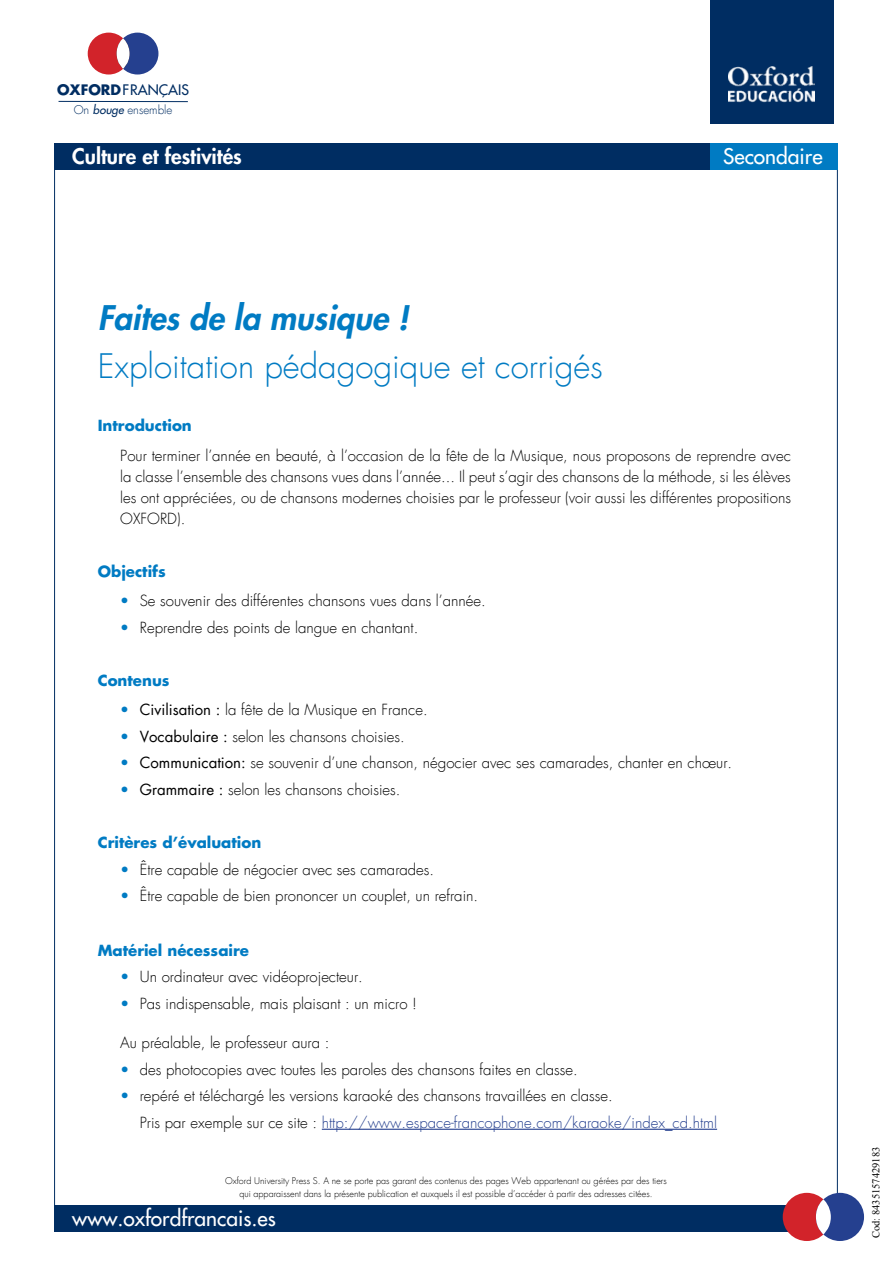
<style>
.page{position:relative;width:893px;height:1263px;background:#fff}
.page>*{position:absolute;margin:0;border:0;box-sizing:border-box;transform-origin:0 0}
.t1{font:300 33px "Futura";color:#007bc3}
.t2{font:italic 800 33px "Futura";color:#007bc3}
.t3{font:21px "Futura";color:#fff}
.t4{font:800 21px "Futura";color:#fff}
.t5{font:300 15px/21px "Futura";color:#000;text-align:justify}
.t6{font:700 15px "Futura";color:#007bc3}
.t7{font:14.1px "Futura";color:#002d62}
.t8{font:300 11.7px "Futura";color:#002d62}
.t9{font:10.5px "Times New Roman";color:#000}
.t10{font:300 9px/13px "Futura";color:#000;text-align:center}
.s1{font-weight:700}
.s2{font-weight:400;font-style:italic}
.s3{font-weight:400;color:#007bc3}
.s4{font-weight:400}
.s5{color:#007bc3}
.s6{color:#25408f}
</style>
<div class="page">
<hr style="left:59px;top:101px;width:129px;height:1px;background:#002d62">
<div style="left:88px;top:33px;width:42px;height:42px;background:#d2232a;border-radius:50%"></div>
<div style="left:117px;top:33px;width:41px;height:42px;background:#25408f;border-radius:50%"></div>
<svg style="left:117px;top:38px;width:13px;height:31px"></svg>
<div style="left:710px;top:0;width:123px;height:123px;background:#002d62"></div>
<img style="left:729px;top:66px;width:85px;height:37px">
<div style="left:54px;top:144px;width:656px;height:26px;background:#002d62"></div>
<div style="left:710px;top:144px;width:127px;height:26px;background:#007bc3"></div>
<div style="left:54px;top:1205px;width:783px;height:26px;background:#002d62"></div>
<div style="left:783px;top:1193px;width:48px;height:48px;background:#d2232a;border-radius:50%"></div>
<div style="left:816px;top:1193px;width:48px;height:48px;background:#25408f;border-radius:50%"></div>
<svg style="left:816px;top:1199px;width:15px;height:35px"></svg>
<hr style="left:322px;top:1129px;width:395px;height:1px;background:#25408f">
<p class="t7" style="left:57px;top:81px;width:134px"><span class="s1">OXFORD</span>FRANÇAIS</p>
<p class="t8" style="left:74px;top:104px;width:100px">On <span class="s2">bouge</span> ensemble</p>
<h2 class="t4" style="left:72px;top:143px;width:171px">Culture et festivités</h2>
<h2 class="t3" style="left:723px;top:143px;width:101px">Secondaire</h2>
<h1 class="t2" style="left:98px;top:296px;width:320px">Faitesde la musique !</h1>
<h1 class="t1" style="left:98px;top:350px;width:506px">Exploitation pédagogique et corrigés</h1>
<p class="t6" style="left:98px;top:418px;width:96px">Introduction</p>
<p class="t5" style="left:120px;top:446px;width:672px">Pour terminer l’année en beauté, à l’occasion de la fête de la Musique, nous proposons de reprendre avec la classe l’ensemble des chansons vues dans l’année... Il peut s’agir des chansons de la méthode, si les élèves les ont appréciées, ou de chansons modernes choisies par le professeur (voir aussi les différentes propositions OXFORD).</p>
<p class="t6" style="left:98px;top:564px;width:69px">Objectifs</p>
<p class="t5" style="left:120px;top:592px;width:367px"><span class="s3">•</span> Se souvenir des différentes chansons vues dans l’année.</p>
<p class="t5" style="left:120px;top:618px;width:300px"><span class="s3">•</span> Reprendre des points de langue en chantant.</p>
<p class="t6" style="left:98px;top:673px;width:73px">Contenus</p>
<p class="t5" style="left:120px;top:701px;width:309px"><span class="s3">•</span> <span class="s4">Civilisation :</span> la fête de la Musique en France.</p>
<p class="t5" style="left:120px;top:727px;width:286px"><span class="s3">•</span> <span class="s4">Vocabulaire :</span> selon les chansons choisies.</p>
<p class="t5" style="left:120px;top:754px;width:613px"><span class="s3">•</span> <span class="s4">Communication:</span> se souvenir d’une chanson, négocier avec ses camarades, chanter en chœur.</p>
<p class="t5" style="left:120px;top:780px;width:282px"><span class="s3">•</span> <span class="s4">Grammaire :</span> selon les chansons choisies.</p>
<p class="t6" style="left:98px;top:835px;width:165px">Critères d’évaluation</p>
<p class="t5" style="left:120px;top:860px;width:315px"><span class="s5">•</span> Être capable de négocier avec ses camarades.</p>
<p class="t5" style="left:120px;top:886px;width:359px"><span class="s5">•</span> Être capable de bien prononcer un couplet, un refrain.</p>
<p class="t6" style="left:98px;top:942px;width:153px">Matériel nécessaire</p>
<p class="t5" style="left:120px;top:967px;width:244px"><span class="s5">•</span> Un ordinateur avec vidéoprojecteur.</p>
<p class="t5" style="left:120px;top:994px;width:298px"><span class="s5">•</span> Pas indispensable, mais plaisant : un micro !</p>
<p class="t5" style="left:120px;top:1033px;width:211px">Au préalable, le professeur aura :</p>
<p class="t5" style="left:120px;top:1060px;width:459px"><span class="s5">•</span> des photocopies avec toutes les paroles des chansons faites en classe.</p>
<p class="t5" style="left:140px;top:1083px;width:579px;line-height:26.5px;text-indent:-20px"><span class="s5">•</span> repéré et téléchargé les versions karaoké des chansons travaillées en classe.<br>Pris par exemple sur ce site : <span class="s6">http://www.espace-francophone.com/karaoke/index_cd.html</span></p>
<p class="t10" style="left:225px;top:1175px;width:443px">Oxford University Press S. A ne se porte pas garant des contenus des pages Web appartenant ou gérées par des tiers qui apparaissent dans la présente publication et auxquels il est possible d’accéder à partir des adresses citées.</p>
<h2 class="t3" style="left:72px;top:1204px;width:205px">www.oxfordfrancais.es</h2>
<p class="t9" style="left:869px;top:1238px;width:93px;rotate:-90deg">Cod: 8435157429183</p>
</div>
